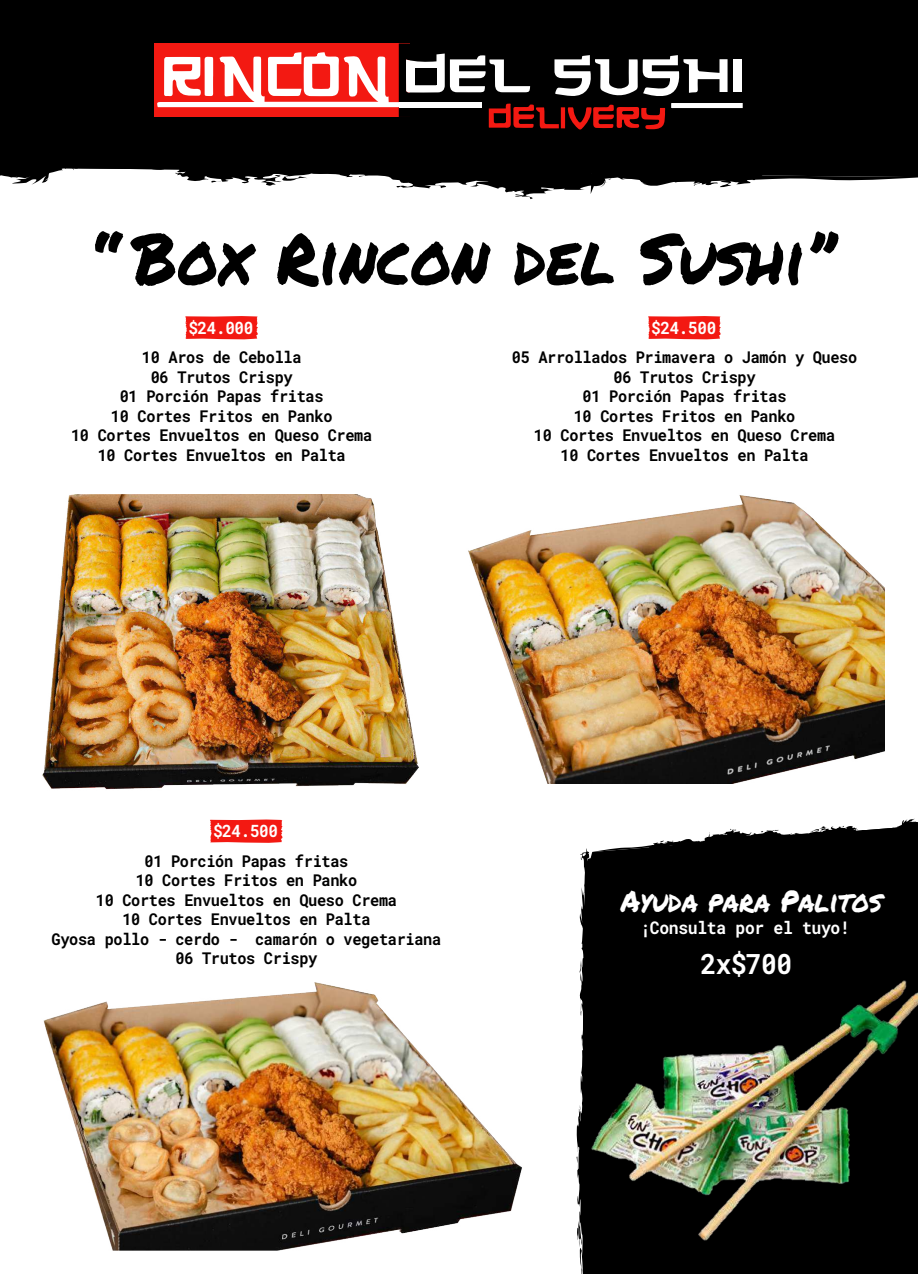
<style>
.page{position:relative;width:918px;height:1274px;background:#fff}
.page>*{position:absolute;margin:0;border:0;box-sizing:border-box;transform-origin:0 0}
.t1{font:70.2px "Permanent Marker";color:#000;scale:.94 1}
.t2{font:29.7px "Permanent Marker";color:#fff;scale:.94 1}
.t3{font:28.05px "Roboto Mono";color:#fff;scale:.94 1}
.t4{font:17.55px "Roboto Mono";letter-spacing:-.02em;color:#fff;scale:.94 1}
.t5{font:17.1px "Roboto Mono";letter-spacing:-.02em;color:#fff;scale:.94 1}
.t6{font:16.35px/19.5px "Roboto Mono";letter-spacing:-.02em;color:#000;text-align:center;scale:.94 1}
</style>
<div class="page">
<svg style="left:397px;top:187px;width:326px;height:12px"></svg>
<svg style="left:0;top:0;width:918px;height:187px;background:#31201f"></svg>
<svg style="left:185px;top:316px;width:73px;height:23px;background:#f3231d"></svg>
<svg style="left:210px;top:819px;width:73px;height:23px;background:#f32720"></svg>
<svg style="left:648px;top:316px;width:73px;height:23px;background:#f3231d"></svg>
<div style="left:577px;top:862px;width:341px;height:411px;background:#000"></div>
<svg style="left:580px;top:1236px;width:3px;height:37px"></svg>
<svg style="left:580px;top:818px;width:338px;height:44px"></svg>
<img style="left:588px;top:940px;width:330px;height:333px">
<img style="left:42px;top:494px;width:377px;height:296px">
<img style="left:468px;top:495px;width:417px;height:288px">
<img style="left:43px;top:982px;width:479px;height:269px">
<h1 class="t1" style="left:89px;top:225px;width:792px">ëë Box Rincon del Sushiíí</h1>
<p class="t5" style="left:188px;top:319px;width:71px">$24.000</p>
<p class="t6" style="left:71px;top:348px;width:322px">10 Aros de Cebolla<br>06 Trutos Crispy<br>01 PorciÛn Papas fritas<br>10 Cortes Fritos en Panko<br>10 Cortes Envueltos en Queso Crema<br>10 Cortes Envueltos en Palta</p>
<p class="t5" style="left:651px;top:319px;width:71px">$24.500</p>
<p class="t6" style="left:512px;top:348px;width:369px">05 Arrollados Primavera o JamÛn y Queso<br>06 Trutos Crispy<br>01 PorciÛn Papas fritas<br>10 Cortes Fritos en Panko<br>10 Cortes Envueltos en Queso Crema<br>10 Cortes Envueltos en Palta</p>
<p class="t5" style="left:213px;top:822px;width:71px">$24.500</p>
<p class="t6" style="left:52px;top:851px;width:416px">01 PorciÛn Papas fritas<br>10 Cortes Fritos en Panko<br>10 Cortes Envueltos en Queso Crema<br>10 Cortes Envueltos en Palta<br>Gyosa pollo - cerdo - camarÛn o vegetariana<br>06 Trutos Crispy</p>
<h2 class="t2" style="left:621px;top:886px;width:279px">Ayuda para Palitos</h2>
<p class="t4" style="left:640px;top:919px;width:224px">°Consulta por el tuyo!</p>
<h3 class="t3" style="left:700px;top:950px;width:99px">2x$700</h3>
</div>
